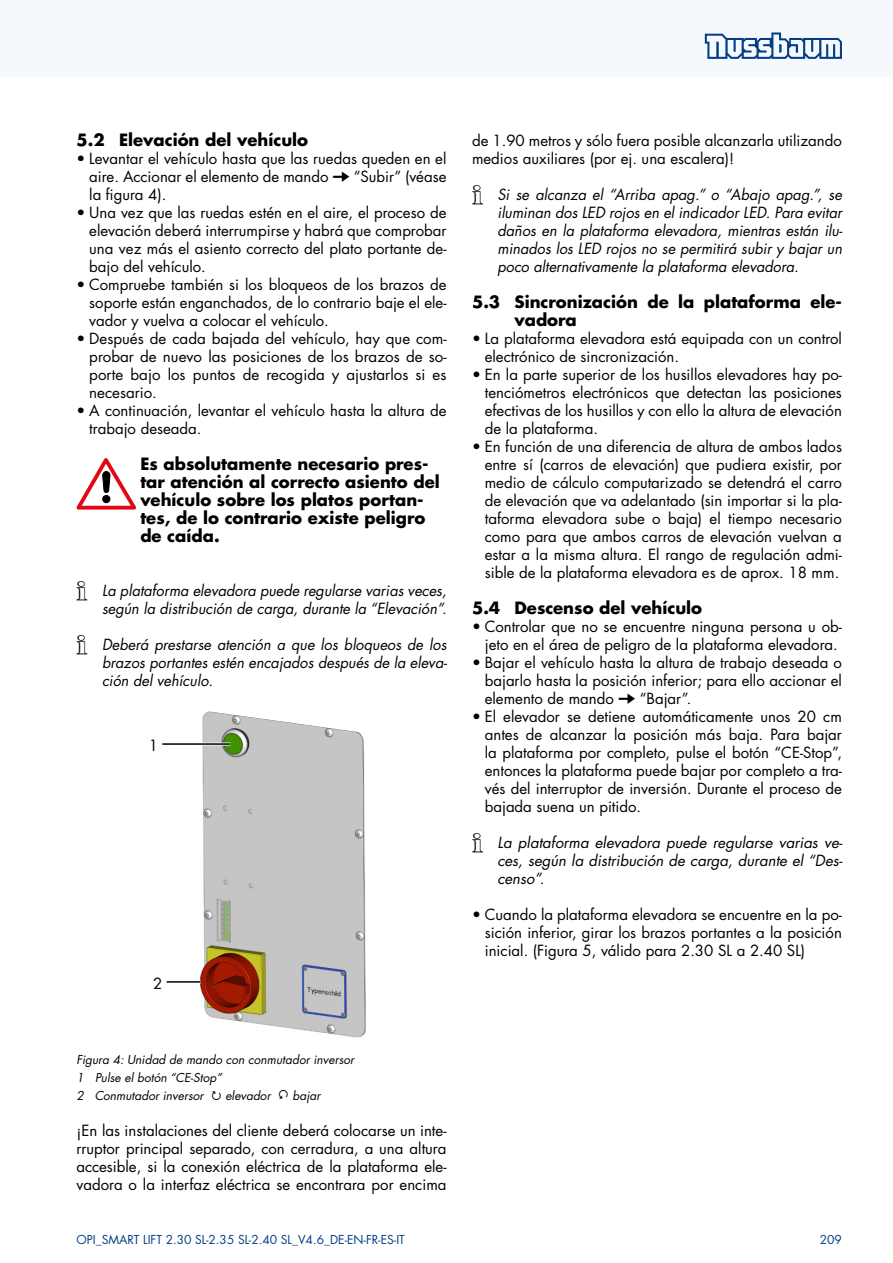
<style>
.page{position:relative;width:893px;height:1263px;background:#fff}
.page>*{position:absolute;margin:0;border:0;box-sizing:border-box;transform-origin:0 0}
.t1{font:700 16.5px/18px "Futura LT Pro";color:#000}
.t2{font:15px/18px "Futura LT Pro";color:#000;text-align:justify}
.t3{font:italic 15px/18px "Futura LT Pro";color:#000;text-align:justify}
.t4{font:italic 12px/18px "Futura LT Pro";color:#000}
.t5{font:12px "Futura LT Pro";color:#033f85}
.s1{font-family:"Sonderzeichen"}
.s2{font-family:"Sonderzeichen";font-style:normal;font-size:13.5px}
</style>
<div class="page">
<div style="left:0;top:0;width:893px;height:77px;background:#f5f8fc"></div>
<svg style="left:705px;top:32px;width:137px;height:27px"></svg>
<svg style="left:77px;top:458px;width:59px;height:51px"></svg>
<img style="left:200px;top:711px;width:166px;height:327px">
<hr style="left:167px;top:980px;width:34px;height:3px;background:#fff">
<hr style="left:167px;top:981px;width:34px;height:2px;background:#000">
<hr style="left:162px;top:742px;width:68px;height:3px;background:#fff">
<hr style="left:162px;top:743px;width:68px;height:2px;background:#000">
<p class="t1" style="left:77px;top:130px;width:233px">5.2 Elevación del vehículo</p>
<p class="t2" style="left:89px;top:149px;width:359px;text-indent:-13px">• Levantar el vehículo hasta que las ruedas queden en el aire. Accionar el elemento de mando <span class="s1">v</span> “Subir” (véase la figura 4).</p>
<p class="t2" style="left:89px;top:203px;width:359px;text-indent:-13px">• Una vez que las ruedas estén en el aire, el proceso de elevación deberá interrumpirse y habrá que comprobar una vez más el asiento correcto del plato portante de&shy;bajo del vehículo.</p>
<p class="t2" style="left:89px;top:275px;width:359px;text-indent:-13px">• Compruebe también si los bloqueos de los brazos de soporte están enganchados, de lo contrario baje el ele&shy;vador y vuelva a colocar el vehículo.</p>
<p class="t2" style="left:89px;top:329px;width:359px;text-indent:-13px">• Después de cada bajada del vehículo, hay que com&shy;probar de nuevo las posiciones de los brazos de so&shy;porte bajo los puntos de recogida y ajustarlos si es necesario.</p>
<p class="t2" style="left:89px;top:401px;width:359px;text-indent:-13px">• A continuación, levantar el vehículo hasta la altura de trabajo deseada.</p>
<p class="t1" style="left:140px;top:454px;width:301px">Es absolutamente necesario pres&shy;tar atención al correcto asiento del vehículo sobre los platos portan&shy;tes, de lo contrario existe peligro de caída.</p>
<p class="t3" style="left:77px;top:581px;width:371px;text-align:right"><span class="s2">i</span> La plataforma elevadora puede regularse varias veces, según la distribución de carga, durante la “Elevación”.</p>
<p class="t3" style="left:102px;top:635px;width:347px;text-indent:-26px"><span class="s2">i</span> Deberá prestarse atención a que los bloqueos de los brazos portantes estén encajados después de la eleva&shy;ción del vehículo.</p>
<p class="t2" style="left:149px;top:736px;width:11px">1</p>
<p class="t2" style="left:153px;top:974px;width:11px">2</p>
<p class="t2" style="left:472px;top:131px;width:371px">de 1.90 metros y sólo fuera posible alcanzarla utilizando medios auxiliares (por ej. una escalera)!</p>
<p class="t3" style="left:497px;top:185px;width:347px;text-indent:-26px"><span class="s2">i</span> Si se alcanza el “Arriba apag.” o “Abajo apag.”, se iluminan dos LED rojos en el indicador LED. Para evitar daños en la plataforma elevadora, mientras están ilu&shy;minados los LED rojos no se permitirá subir y bajar un poco alternativamente la plataforma elevadora.</p>
<p class="t1" style="left:514px;top:292px;width:329px;text-indent:-43px">5.3 Sincronización de la plataforma ele&shy;vadora</p>
<p class="t2" style="left:485px;top:329px;width:359px;text-indent:-13px">• La plataforma elevadora está equipada con un control electrónico de sincronización.</p>
<p class="t2" style="left:485px;top:365px;width:359px;text-indent:-13px">• En la parte superior de los husillos elevadores hay po&shy;tenciómetros electrónicos que detectan las posiciones efectivas de los husillos y con ello la altura de elevación de la plataforma.</p>
<p class="t2" style="left:485px;top:437px;width:359px;text-indent:-13px">• En función de una diferencia de altura de ambos lados entre sí (carros de elevación) que pudiera existir, por medio de cálculo computarizado se detendrá el carro de elevación que va adelantado (sin importar si la pla&shy;taforma elevadora sube o baja) el tiempo necesario como para que ambos carros de elevación vuelvan a estar a la misma altura. El rango de regulación admi&shy;sible de la plataforma elevadora es de aprox. 18 mm.</p>
<p class="t1" style="left:472px;top:598px;width:232px">5.4 Descenso del vehículo</p>
<p class="t2" style="left:472px;top:617px;width:371px;text-align:center">• Controlar que no se encuentre ninguna persona u ob&shy;jeto en el área de peligro de la plataforma elevadora.</p>
<p class="t2" style="left:485px;top:653px;width:359px;text-indent:-13px">• Bajar el vehículo hasta la altura de trabajo deseada o bajarlo hasta la posición inferior; para ello accionar el elemento de mando <span class="s1">v</span> “Bajar”.</p>
<p class="t2" style="left:485px;top:707px;width:359px;text-indent:-13px">• El elevador se detiene automáticamente unos 20 cm antes de alcanzar la posición más baja. Para bajar la plataforma por completo, pulse el botón “CE-Stop”, entonces la plataforma puede bajar por completo a tra&shy;vés del interruptor de inversión. Durante el proceso de bajada suena un pitido.</p>
<p class="t3" style="left:497px;top:833px;width:347px;text-indent:-26px"><span class="s2">i</span> La plataforma elevadora puede regularse varias ve&shy;ces, según la distribución de carga, durante el “Des&shy;censo”.</p>
<p class="t2" style="left:485px;top:905px;width:359px;text-indent:-13px">• Cuando la plataforma elevadora se encuentre en la po&shy;sición inferior, girar los brazos portantes a la posición inicial. (Figura 5, válido para 2.30 SL a 2.40 SL)</p>
<p class="t4" style="left:77px;top:1050px;width:279px">Figura 4: Unidad de mando con conmutador inversor<br>1 Pulse el botón “CE-Stop”<br>2 Conmutador inversor</p>
<p class="t4" style="left:225px;top:1086px;width:47px">elevador</p>
<p class="t4" style="left:292px;top:1086px;width:29px">bajar</p>
<p class="t2" style="left:77px;top:1121px;width:371px">¡En las instalaciones del cliente deberá colocarse un inte&shy;rruptor principal separado, con cerradura, a una altura accesible, si la conexión eléctrica de la plataforma ele&shy;vadora o la interfaz eléctrica se encontrara por encima</p>
<p class="t5" style="left:77px;top:1231px;width:330px">OPI_SMART LIFT 2.30 SL-2.35 SL-2.40 SL_V4.6_DE-EN-FR-ES-IT</p>
<p class="t5" style="left:820px;top:1231px;width:24px">209</p>
</div>
